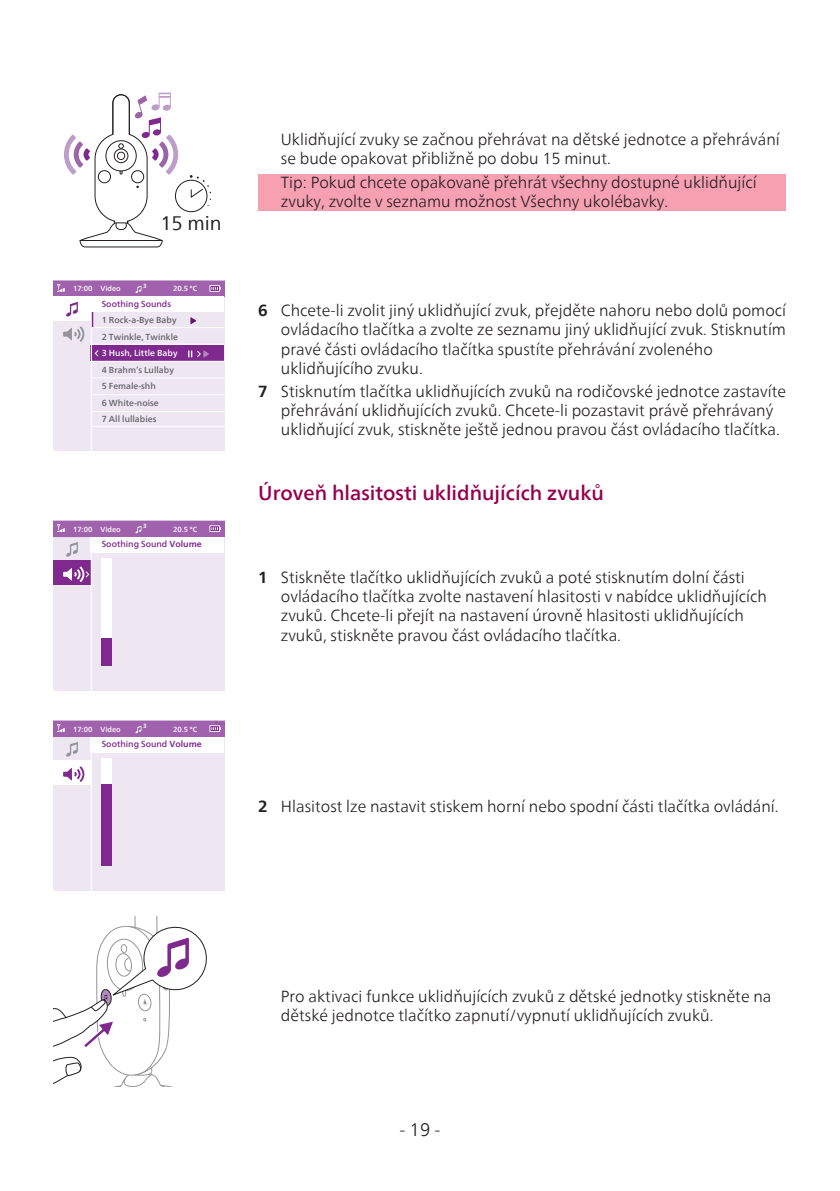
<style>
.page{position:relative;width:840px;height:1191px;background:#fff}
.page>*{position:absolute;margin:0;border:0;box-sizing:border-box;transform-origin:0 0}
.t1{font:500 20px "Neue Frutiger World";color:#96014e}
.t2{font:19.4px "Neue Frutiger World";color:#231f20}
.t3{font:300 18px "Neue Frutiger World";color:#231f20}
.t4{font:300 16px/19.2px "Neue Frutiger World";color:#231f20}
.t5{font:500 8.6px/16.4px "Neue Frutiger World";color:#636366}
.t6{font:500 8.6px "Neue Frutiger World";color:#7f298e}
.t7{font:500 8.6px "Neue Frutiger World";color:#fff}
.t8{font:500 7.4px "Neue Frutiger World";color:#fff}
.t9{font:700 6px "Neue Frutiger World";color:#fff}
.s1{font-weight:700}
</style>
<div class="page">
<div style="left:258px;top:174px;width:527px;height:36px;background:#f6a0b2"></div>
<svg style="left:64px;top:93px;width:114px;height:155px"></svg>
<div style="left:175px;top:180px;width:32px;height:32px;background:#fff;border-radius:50%"></div>
<div style="left:175px;top:180px;width:32px;height:32px;border:1px solid #231f20;border-radius:50%"></div>
<svg style="left:190px;top:175px;width:21px;height:31px"></svg>
<svg style="left:54px;top:280px;width:170px;height:170px;background:#e0d0e5"></svg>
<hr style="left:91px;top:426px;width:133px;height:1px;background:#fff">
<svg style="left:54px;top:520px;width:170px;height:170px;background:#e4d6e9"></svg>
<div style="left:102px;top:558px;width:10px;height:107px;background:#fff"></div>
<div style="left:102px;top:638px;width:10px;height:27px;background:#7f298e"></div>
<svg style="left:54px;top:720px;width:170px;height:170px;background:#e7dbeb"></svg>
<hr style="left:91px;top:737px;width:1px;height:153px;background:#fff">
<div style="left:102px;top:758px;width:10px;height:107px;background:#fff"></div>
<div style="left:102px;top:784px;width:10px;height:81px;background:#7f298e"></div>
<svg style="left:54px;top:916px;width:153px;height:170px"></svg>
<p class="t2" style="left:160px;top:208px;width:63px">15 min</p>
<p class="t9" style="left:143px;top:280px;width:5px">3</p>
<p class="t6" style="left:102px;top:297px;width:71px">Soothing Sounds</p>
<p class="t5" style="left:102px;top:312px;width:78px">1 Rock-a-Bye Baby<br>2 Twinkle, Twinkle</p>
<p class="t7" style="left:102px;top:346px;width:77px">3 Hush, Little Baby</p>
<p class="t5" style="left:102px;top:362px;width:74px">4 Brahm’s Lullaby<br>5 Female-shh<br>6 White-noise<br>7 All lullabies</p>
<p class="t8" style="left:73px;top:283px;width:49px">17:00 Video</p>
<p class="t8" style="left:173px;top:283px;width:25px">20.5 °C</p>
<p class="t9" style="left:143px;top:521px;width:5px">3</p>
<p class="t6" style="left:102px;top:537px;width:101px">Soothing Sound <span class="s1">Volume</span></p>
<p class="t8" style="left:73px;top:523px;width:49px">17:00 Video</p>
<p class="t8" style="left:173px;top:523px;width:25px">20.5 °C</p>
<p class="t9" style="left:143px;top:720px;width:5px">3</p>
<p class="t6" style="left:102px;top:737px;width:101px">Soothing Sound <span class="s1">Volume</span></p>
<p class="t8" style="left:73px;top:723px;width:49px">17:00 Video</p>
<p class="t8" style="left:173px;top:723px;width:25px">20.5 °C</p>
<p class="t4" style="left:281px;top:130px;width:500px">Uklidňující zvuky se začnou přehrávat na dětské jednotce a přehrávání se bude opakovat přibližně po dobu 15 minut.</p>
<p class="t4" style="left:281px;top:172px;width:477px">Tip: Pokud chcete opakovaně přehrát všechny dostupné uklidňující zvuky, zvolte v seznamu možnost Všechny ukolébavky.</p>
<p class="t4" style="left:281px;top:301px;width:506px;text-indent:-23px"><span class="s1">6</span> Chcete-li zvolit jiný uklidňující zvuk, přejděte nahoru nebo dolů pomocí ovládacího tlačítka a zvolte ze seznamu jiný uklidňující zvuk. Stisknutím pravé části ovládacího tlačítka spustíte přehrávání zvoleného uklidňujícího zvuku.</p>
<p class="t4" style="left:281px;top:382px;width:506px;text-indent:-23px"><span class="s1">7</span> Stisknutím tlačítka uklidňujících zvuků na rodičovské jednotce zastavíte přehrávání uklidňujících zvuků. Chcete-li pozastavit právě přehrávaný uklidňující zvuk, stiskněte ještě jednou pravou část ovládacího tlačítka.</p>
<p class="t1" style="left:258px;top:476px;width:347px">Úroveň hlasitosti uklidňujících zvuků</p>
<p class="t4" style="left:281px;top:568px;width:487px;text-indent:-23px"><span class="s1">1</span> Stiskněte tlačítko uklidňujících zvuků a poté stisknutím dolní části ovládacího tlačítka zvolte nastavení hlasitosti v nabídce uklidňujících zvuků. Chcete-li přejít na nastavení úrovně hlasitosti uklidňujících zvuků, stiskněte pravou část ovládacího tlačítka.</p>
<p class="t4" style="left:258px;top:796px;width:521px"><span class="s1">2</span> Hlasitost lze nastavit stiskem horní nebo spodní části tlačítka ovládání.</p>
<p class="t4" style="left:281px;top:987px;width:492px">Pro aktivaci funkce uklidňujících zvuků z dětské jednotky stiskněte na dětské jednotce tlačítko zapnutí/vypnutí uklidňujících zvuků.</p>
<p class="t3" style="left:399px;top:1115px;width:42px">- 19 -</p>
</div>
